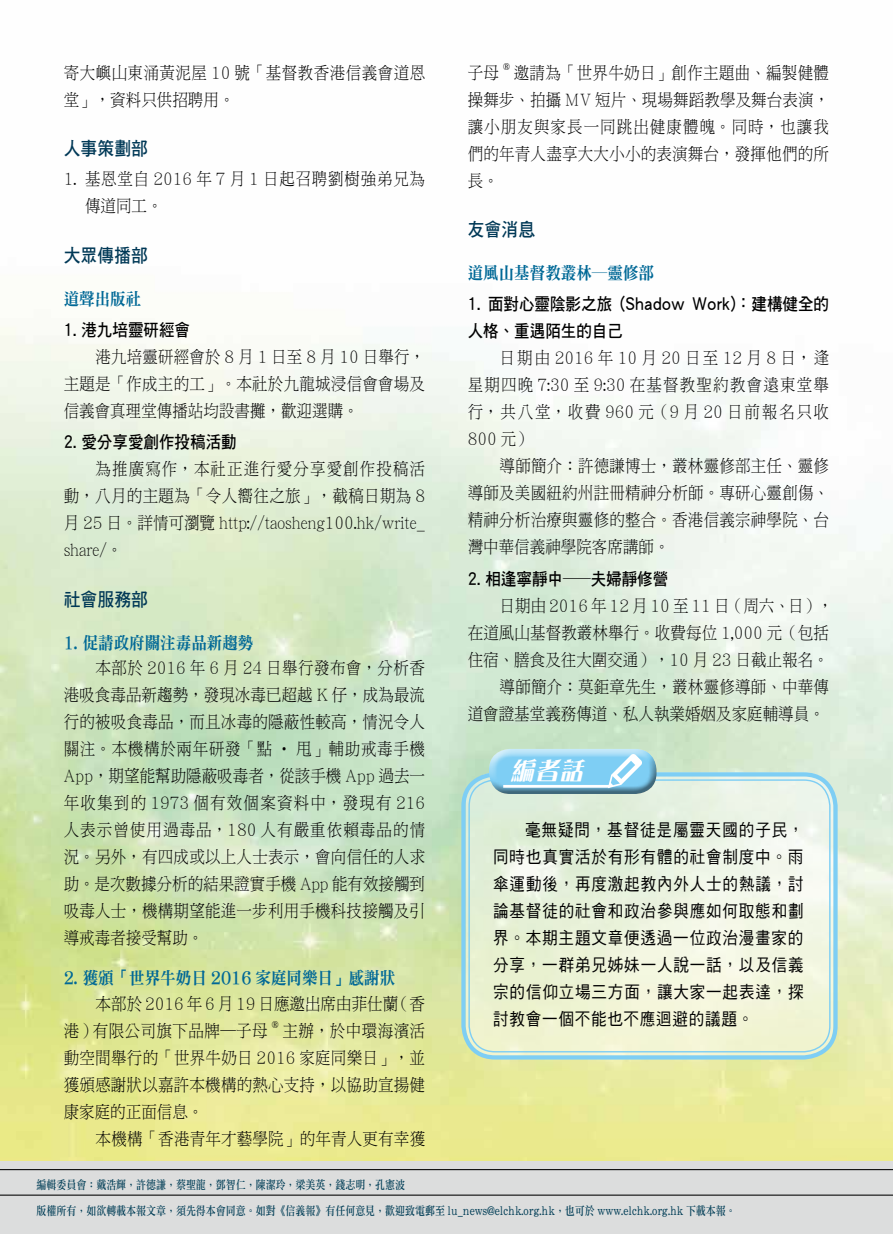
<style>
.page{position:relative;width:893px;height:1234px;background:#fff}
.page>*{position:absolute;margin:0;border:0;box-sizing:border-box;transform-origin:0 0}
.t1{font:italic 24px "DF Ya Song HK W9";color:#fff;scale:.95 1}
.t2{font:18.75px "DF Hei HK W7";color:#003856;scale:.9 1}
.t3{font:17.25px/27px "DF Ming HK W3";letter-spacing:.015em;color:#000;text-align:justify;scale:.9 1}
.t4{font:17.25px/27px "DF Hei HK W5";letter-spacing:.055em;color:#000;text-align:justify;scale:.9 1}
.t5{font:17.25px/27px "DF Hei HK W7";color:#000;scale:.9 1}
.t6{font:17.25px "DF Ming HK W9";color:#006896;scale:.9 1}
.t7{font:17.25px/27px "DF Ming HK W3";letter-spacing:.05em;color:#000;scale:.9 1}
.t8{font:12px/25.5px "DF Li Song HK W5";color:#003d56;scale:.83 1}
.t9{font:10.05px "Times";color:#000;scale:.9 1}
.s1{font-family:"M Elle HK";font-weight:500}
</style>
<div class="page">
<img style="left:0;top:326px;width:893px;height:907px">
<div style="left:1px;top:1161px;width:892px;height:72px;background:#dcdddd"></div>
<hr style="left:0;top:1168px;width:893px;height:1px;background:#000">
<hr style="left:0;top:1194px;width:893px;height:1px;background:#000">
<svg style="left:466px;top:772px;width:367px;height:283px;background:#eaf2dd"></svg>
<div style="left:461px;top:772px;width:377px;height:287px;border:4px solid #7ecef4;border-radius:32px"></div>
<div style="left:489px;top:746px;width:169px;height:37px;background:#fff;opacity:.75"></div>
<div style="left:489px;top:753px;width:169px;height:41px;background:#000;opacity:.5"></div>
<svg style="left:608px;top:753px;width:34px;height:35px"></svg>
<hr style="left:503px;top:784px;width:107px;height:3px;background:#fff">
<p class="t3" style="left:64px;top:59px;width:403px">寄大嶼山東涌黃泥屋 10 號「基督教香港信義會道恩堂」，資料只供招聘用。</p>
<p class="t2" style="left:64px;top:138px;width:95px">人事策劃部</p>
<p class="t7" style="left:85px;top:165px;width:379px;text-indent:-21px">1. 基恩堂自 2016 年 7 月 1 日起召聘劉樹強弟兄為傳道同工。</p>
<p class="t2" style="left:64px;top:245px;width:95px">大眾傳播部</p>
<p class="t6" style="left:64px;top:289px;width:88px">道聲出版社</p>
<p class="t5" style="left:64px;top:316px;width:142px">1. 港九培靈研經會</p>
<p class="t3" style="left:64px;top:343px;width:403px;text-indent:32px">港九培靈研經會於 8 月 1 日至 8 月 10 日舉行，主題是「作成主的工」。本社於九龍城浸信會會場及信義會真理堂傳播站均設書攤，歡迎選購。</p>
<p class="t5" style="left:64px;top:428px;width:194px">2. 愛分享愛創作投稿活動</p>
<p class="t3" style="left:64px;top:455px;width:403px;text-indent:32px">為推廣寫作，本社正進行愛分享愛創作投稿活動，八月的主題為「令人嚮往之旅」，截稿日期為 8月 25 日。詳情可瀏覽 http://taosheng100.hk/write_ share/。</p>
<p class="t2" style="left:64px;top:588px;width:95px">社會服務部</p>
<p class="t6" style="left:64px;top:633px;width:212px">1. 促請政府關注毒品新趨勢</p>
<p class="t3" style="left:64px;top:654px;width:403px;text-indent:32px">本部於 2016 年 6 月 24 日舉行發布會，分析香港吸食毒品新趨勢，發現冰毒已超越 K 仔，成為最流行的被吸食毒品，而且冰毒的隱蔽性較高，情況令人關注。本機構於兩年研發「點 ‧ 甩」輔助戒毒手機App，期望能幫助隱蔽吸毒者，從該手機 App 過去一年收集到的 1973 個有效個案資料中，發現有 216人表示曾使用過毒品，180 人有嚴重依賴毒品的情況。另外，有四成或以上人士表示，會向信任的人求助。是次數據分析的結果證實手機 App 能有效接觸到吸毒人士，機構期望能進一步利用手機科技接觸及引導戒毒者接受幫助。</p>
<p class="t6" style="left:64px;top:968px;width:370px">2. 獲頒「世界牛奶日 2016 家庭同樂日」感謝狀</p>
<p class="t3" style="left:64px;top:989px;width:403px;text-indent:32px">本部於 2016 年 6 月 19 日應邀出席由菲仕蘭 ( 香港 ) 有限公司旗下品牌<span class="s1">—</span>子母</p>
<p class="t9" style="left:272px;top:1015px;width:9px">®</p>
<p class="t3" style="left:64px;top:1016px;width:403px;text-indent:219px">主辦，於中環海濱活動空間舉行的「世界牛奶日 2016 家庭同樂日」，並獲頒感謝狀以嘉許本機構的熱心支持，以協助宣揚健康家庭的正面信息。</p>
<p class="t3" style="left:96px;top:1124px;width:368px">本機構「香港青年才藝學院」的年青人更有幸獲</p>
<p class="t3" style="left:468px;top:59px;width:36px">子母</p>
<p class="t9" style="left:503px;top:57px;width:9px">®</p>
<p class="t3" style="left:468px;top:59px;width:403px;text-indent:46px">邀請為「世界牛奶日」創作主題曲、編製健體操舞步、拍攝 MV 短片、現場舞蹈教學及舞台表演，讓小朋友與家長一同跳出健康體魄。同時，也讓我們的年青人盡享大大小小的表演舞台，發揮他們的所長。</p>
<p class="t2" style="left:468px;top:219px;width:76px">友會消息</p>
<p class="t6" style="left:468px;top:263px;width:209px">道風山基督教叢林―靈修部</p>
<p class="t5" style="left:468px;top:290px;width:403px">1. 面對心靈陰影之旅 (Shadow Work)：建構健全的人格、重遇陌生的自己</p>
<p class="t3" style="left:468px;top:344px;width:403px;text-indent:32px">日期由 2016 年 10 月 20 日至 12 月 8 日，逢星期四晚 7:30 至 9:30 在基督教聖約教會遠東堂舉行，共八堂，收費 960 元（9 月 20 日前報名只收800 元）</p>
<p class="t3" style="left:468px;top:452px;width:403px;text-indent:32px">導師簡介：許德謙博士，叢林靈修部主任、靈修導師及美國紐約州註冊精神分析師。專研心靈創傷、精神分析治療與靈修的整合。香港信義宗神學院、台灣中華信義神學院客席講師。</p>
<p class="t5" style="left:468px;top:565px;width:224px">2. 相逢寧靜中<span class="s1">—</span>夫婦靜修營</p>
<p class="t3" style="left:500px;top:591px;width:372px">日期由 2016 年 12 月 10 至 11 日（周六、日），</p>
<p class="t3" style="left:468px;top:618px;width:403px">在道風山基督教叢林舉行。收費每位 1,000 元（包括</p>
<p class="t3" style="left:468px;top:645px;width:403px">住宿、膳食及往大圍交通），10 月 23 日截止報名。</p>
<p class="t3" style="left:500px;top:672px;width:368px">導師簡介：莫鉅章先生，叢林靈修導師、中華傳</p>
<p class="t3" style="left:468px;top:699px;width:398px">道會證基堂義務傳道、私人執業婚姻及家庭輔導員。</p>
<h1 class="t1" style="left:511px;top:757px;width:83px">編者話</h1>
<p class="t4" style="left:493px;top:816px;width:346px;text-indent:32px">毫無疑問，基督徒是屬靈天國的子民，同時也真實活於有形有體的社會制度中。雨傘運動後，再度激起教內外人士的熱議，討論基督徒的社會和政治參與應如何取態和劃界。本期主題文章便透過一位政治漫畫家的分享，一群弟兄姊妹一人說一話，以及信義宗的信仰立場三方面，讓大家一起表達，探討教會一個不能也不應迴避的議題。</p>
<p class="t8" style="left:37px;top:1171px;width:844px">編輯委員會：戴浩輝，許德謙，蔡聖龍，鄧智仁，陳潔玲，梁美英，錢志明，孔憲波<br>版權所有，如欲轉載本報文章，須先得本會同意。如對《信義報》有任何意見，歡迎致電郵至 lu_news@elchk.org.hk，也可於 www.elchk.org.hk 下載本報。</p>
</div>
